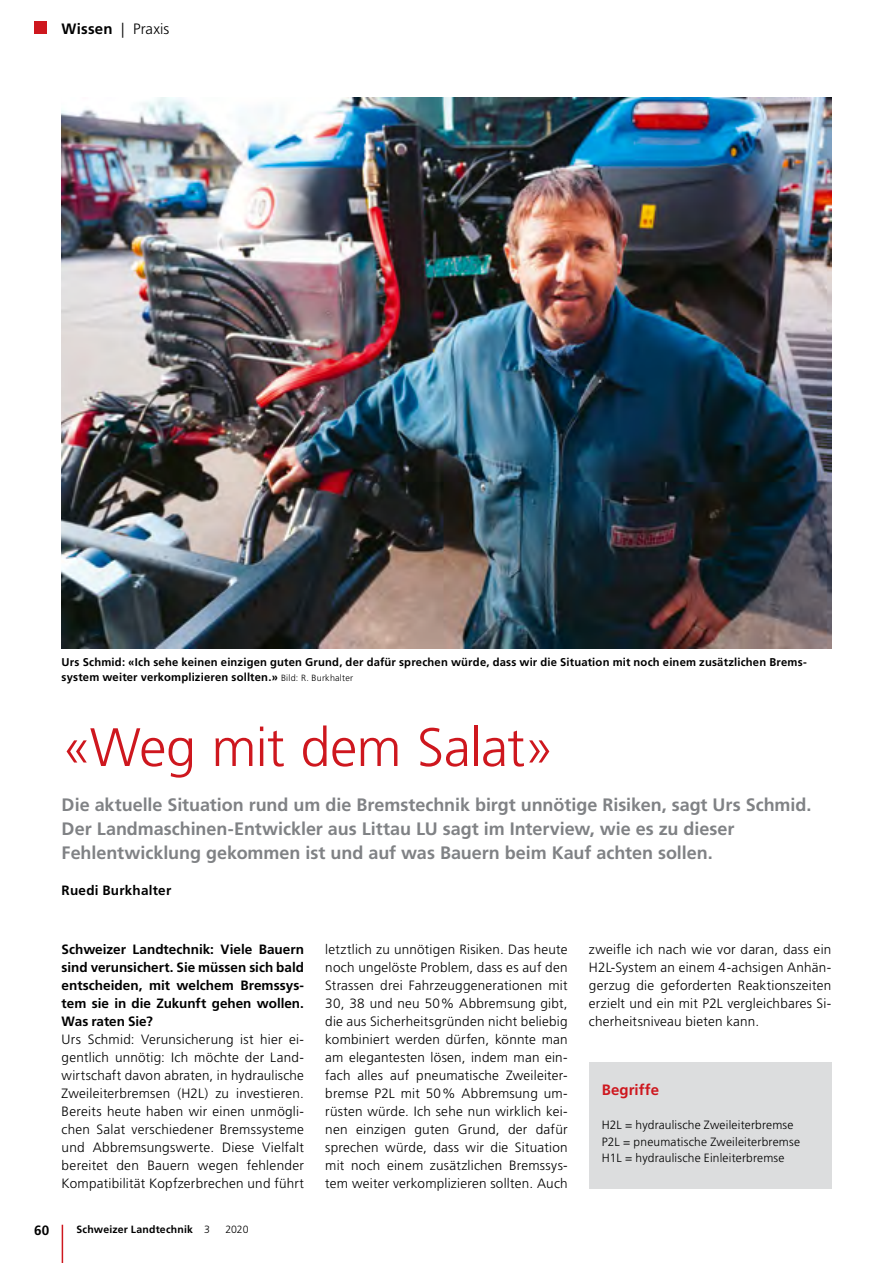
<style>
.page{position:relative;width:893px;height:1263px;background:#fff}
.page>*{position:absolute;margin:0;border:0;box-sizing:border-box;transform-origin:0 0}
.t1{font:300 54px "Frutiger LT Std";letter-spacing:-.015em;color:#ce171e}
.t2{font:700 18px/24px "Frutiger LT Std";color:#808285}
.t3{font:300 15px "Frutiger LT Std";letter-spacing:.01em;color:#000}
.t4{font:700 15px "Frutiger LT Std";color:#ce171e}
.t5{font:300 13.5px/18px "Frutiger LT Std";letter-spacing:.015em;color:#000;text-align:justify}
.t6{font:700 13.5px/18px "Frutiger LT Std";color:#000;text-align:justify}
.t7{font:300 12px/16.5px "Frutiger LT Std";letter-spacing:.015em;color:#000}
.t8{font:700 11.25px/15px "Frutiger LT Std";letter-spacing:.015em;color:#000}
.t9{font:700 10.5px "Frutiger LT Std";letter-spacing:.015em;color:#000}
.t10{font:300 10.5px "Frutiger LT Std";color:#000}
.s1{font-weight:700}
.s2{font-weight:300;font-size:9px}
.s3{font-weight:300}
</style>
<div class="page">
<hr style="left:62px;top:1225px;width:1px;height:38px;background:#ce171e">
<div style="left:34px;top:21px;width:13px;height:13px;background:#ce171e"></div>
<img style="left:62px;top:98px;width:769px;height:550px">
<div style="left:589px;top:1062px;width:242px;height:126px;background:#dcddde"></div>
<p class="t3" style="left:62px;top:20px;width:109px"><span class="s1">Wissen</span> | Praxis</p>
<p class="t8" style="left:62px;top:655px;width:747px">Urs Schmid: «Ich sehe keinen einzigen guten Grund, der dafür sprechen würde, dass wir die Situation mit noch einem zusätzlichen Brems&shy;system weiter verkomplizieren sollten.» <span class="s2">Bild: R. Burkhalter</span></p>
<h1 class="t1" style="left:62px;top:717px;width:494px">«Weg mit dem Salat»</h1>
<p class="t2" style="left:62px;top:792px;width:751px">Die aktuelle Situation rund um die Bremstechnik birgt unnötige Risiken, sagt Urs Schmid.<br>Der Landmaschinen-Entwickler aus Littau LU sagt im Interview, wie es zu dieser<br>Fehlentwicklung gekommen ist und auf was Bauern beim Kauf achten sollen.</p>
<p class="t6" style="left:62px;top:881px;width:111px">Ruedi Burkhalter</p>
<p class="t6" style="left:62px;top:940px;width:244px">Schweizer Landtechnik: Viele Bauern sind verunsichert. Sie müssen sich bald entscheiden, mit welchem Bremssys&shy;tem sie in die Zukunft gehen wollen.<br>Was raten Sie?</p>
<p class="t5" style="left:62px;top:1031px;width:244px">Urs Schmid: Verunsicherung ist hier ei&shy;gentlich unnötig: Ich möchte der Land&shy;wirtschaft davon abraten, in hydraulische Zweileiterbremsen (H2L) zu investieren.<br>Bereits heute haben wir einen unmögli&shy;chen Salat verschiedener Bremssysteme und Abbremsungswerte. Diese Vielfalt bereitet den Bauern wegen fehlender Kompatibilität Kopfzerbrechen und führt</p>
<p class="t6" style="left:34px;top:1221px;width:17px">60</p>
<p class="t9" style="left:77px;top:1223px;width:135px">Schweizer Landtechnik <span class="s3">3</span></p>
<p class="t10" style="left:225px;top:1223px;width:25px">2020</p>
<p class="t5" style="left:325px;top:941px;width:244px">letztlich zu unnötigen Risiken. Das heute noch ungelöste Problem, dass es auf den Strassen drei Fahrzeuggenerationen mit 30, 38 und neu 50% Abbremsung gibt, die aus Sicherheitsgründen nicht beliebig kombiniert werden dürfen, könnte man am elegantesten lösen, indem man ein&shy;fach alles auf pneumatische Zweileiter&shy;bremse P2L mit 50% Abbremsung um&shy;rüsten würde. Ich sehe nun wirklich kei&shy;nen einzigen guten Grund, der dafür sprechen würde, dass wir die Situation mit noch einem zusätzlichen Bremssys&shy;tem weiter verkomplizieren sollten. Auch</p>
<p class="t5" style="left:589px;top:941px;width:244px">zweifle ich nach wie vor daran, dass ein H2L-System an einem 4-achsigen Anhän&shy;gerzug die geforderten Reaktionszeiten erzielt und ein mit P2L vergleichbares Si&shy;cherheitsniveau bieten kann.</p>
<p class="t4" style="left:602px;top:1080px;width:59px">Begriffe</p>
<p class="t7" style="left:602px;top:1117px;width:200px">H2L = hydraulische Zweileiterbremse<br>P2L = pneumatische Zweileiterbremse<br>H1L = hydraulische Einleiterbremse</p>
</div>
